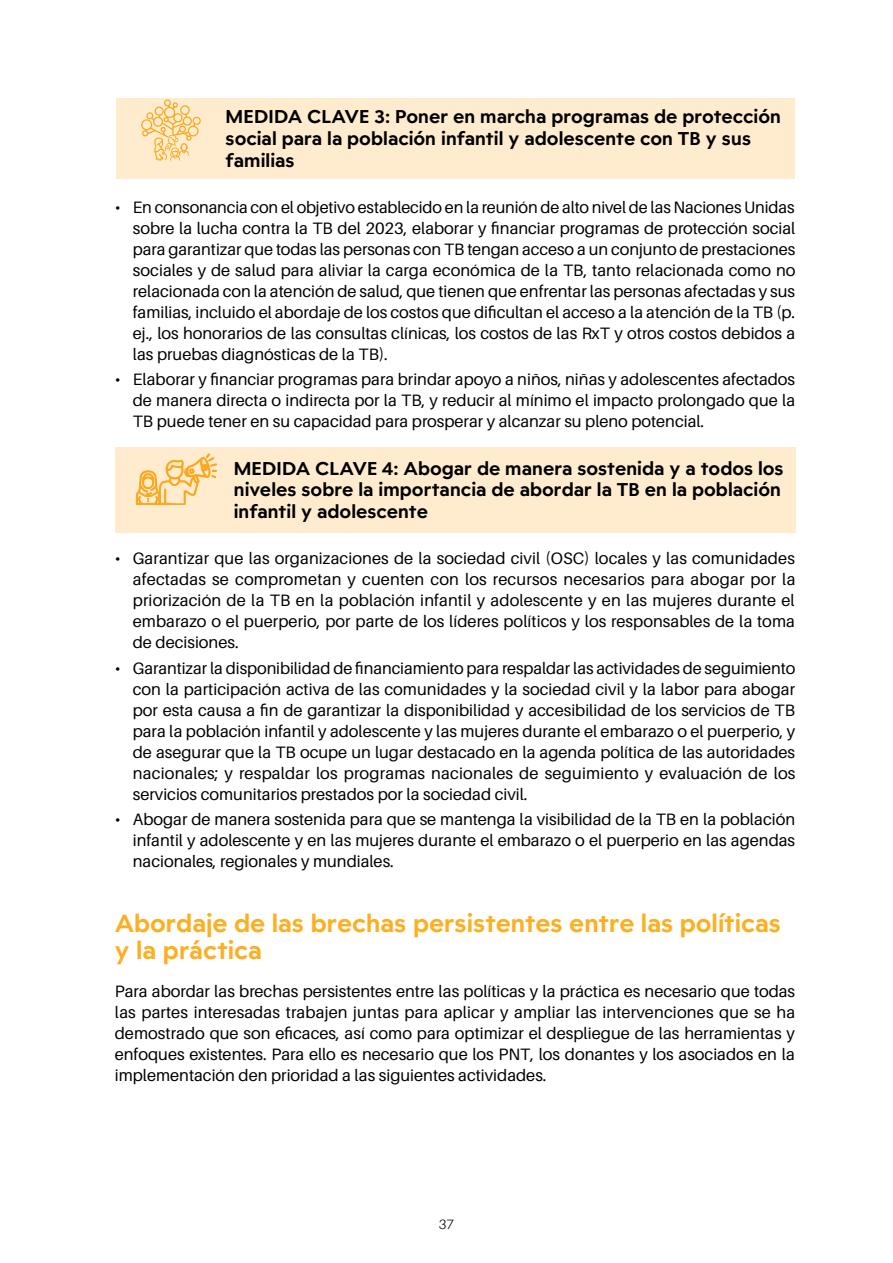
<style>
.page{position:relative;width:893px;height:1263px;background:#fff}
.page>*{position:absolute;margin:0;border:0;box-sizing:border-box;transform-origin:0 0}
.t1{font:700 24px/27px "Widescreen";color:#fcaf20}
.t2{font:700 18px/21.6px "Widescreen";letter-spacing:.005em;color:#000}
.t3{font:16.5px/21px "Aileron";color:#000;text-align:justify}
.t4{font:300 13.5px "Aileron";color:#000}
</style>
<div class="page">
<div style="left:115px;top:448px;width:680px;height:85px;background:#ffeccf"></div>
<svg style="left:136px;top:453px;width:81px;height:52px"></svg>
<div style="left:116px;top:98px;width:679px;height:81px;background:#ffeccf"></div>
<svg style="left:141px;top:99px;width:60px;height:62px"></svg>
<p class="t2" style="left:226px;top:106px;width:557px">MEDIDA CLAVE 3: Poner en marcha programas de protección social para la población infantil y adolescente con TB y sus familias</p>
<p class="t3" style="left:133px;top:197px;width:664px;text-indent:-18px">• En consonancia con el objetivo establecido en la reunión de alto nivel de las Naciones Unidas sobre la lucha contra la TB del 2023, elaborar y financiar programas de protección social para garantizar que todas las personas con TB tengan acceso a un conjunto de prestaciones sociales y de salud para aliviar la carga económica de la TB, tanto relacionada como no relacionada con la atención de salud, que tienen que enfrentar las personas afectadas y sus familias, incluido el abordaje de los costos que dificultan el acceso a la atención de la TB (p. ej., los honorarios de las consultas clínicas, los costos de las RxT y otros costos debidos a las pruebas diagnósticas de la TB).</p>
<p class="t3" style="left:133px;top:369px;width:664px;text-indent:-18px">• Elaborar y financiar programas para brindar apoyo a niños, niñas y adolescentes afectados de manera directa o indirecta por la TB, y reducir al mínimo el impacto prolongado que la TB puede tener en su capacidad para prosperar y alcanzar su pleno potencial.</p>
<p class="t2" style="left:234px;top:457px;width:551px">MEDIDA CLAVE 4: Abogar de manera sostenida y a todos los niveles sobre la importancia de abordar la TB en la población infantil y adolescente</p>
<p class="t3" style="left:133px;top:548px;width:664px;text-indent:-18px">• Garantizar que las organizaciones de la sociedad civil (OSC) locales y las comunidades afectadas se comprometan y cuenten con los recursos necesarios para abogar por la priorización de la TB en la población infantil y adolescente y en las mujeres durante el embarazo o el puerperio, por parte de los líderes políticos y los responsables de la toma de decisiones.</p>
<p class="t3" style="left:133px;top:657px;width:664px;text-indent:-18px">• Garantizar la disponibilidad de financiamiento para respaldar las actividades de seguimiento con la participación activa de las comunidades y la sociedad civil y la labor para abogar por esta causa a fin de garantizar la disponibilidad y accesibilidad de los servicios de TB para la población infantil y adolescente y las mujeres durante el embarazo o el puerperio, y de asegurar que la TB ocupe un lugar destacado en la agenda política de las autoridades nacionales; y respaldar los programas nacionales de seguimiento y evaluación de los servicios comunitarios prestados por la sociedad civil.</p>
<p class="t3" style="left:133px;top:809px;width:664px;text-indent:-18px">• Abogar de manera sostenida para que se mantenga la visibilidad de la TB en la población infantil y adolescente y en las mujeres durante el embarazo o el puerperio en las agendas nacionales, regionales y mundiales.</p>
<h1 class="t1" style="left:115px;top:909px;width:668px">Abordaje de las brechas persistentes entre las políticas y la práctica</h1>
<p class="t3" style="left:115px;top:981px;width:682px">Para abordar las brechas persistentes entre las políticas y la práctica es necesario que todas las partes interesadas trabajen juntas para aplicar y ampliar las intervenciones que se ha demostrado que son eficaces, así como para optimizar el despliegue de las herramientas y enfoques existentes. Para ello es necesario que los PNT, los donantes y los asociados en la implementación den prioridad a las siguientes actividades.</p>
<p class="t4" style="left:439px;top:1217px;width:17px">37</p>
</div>
